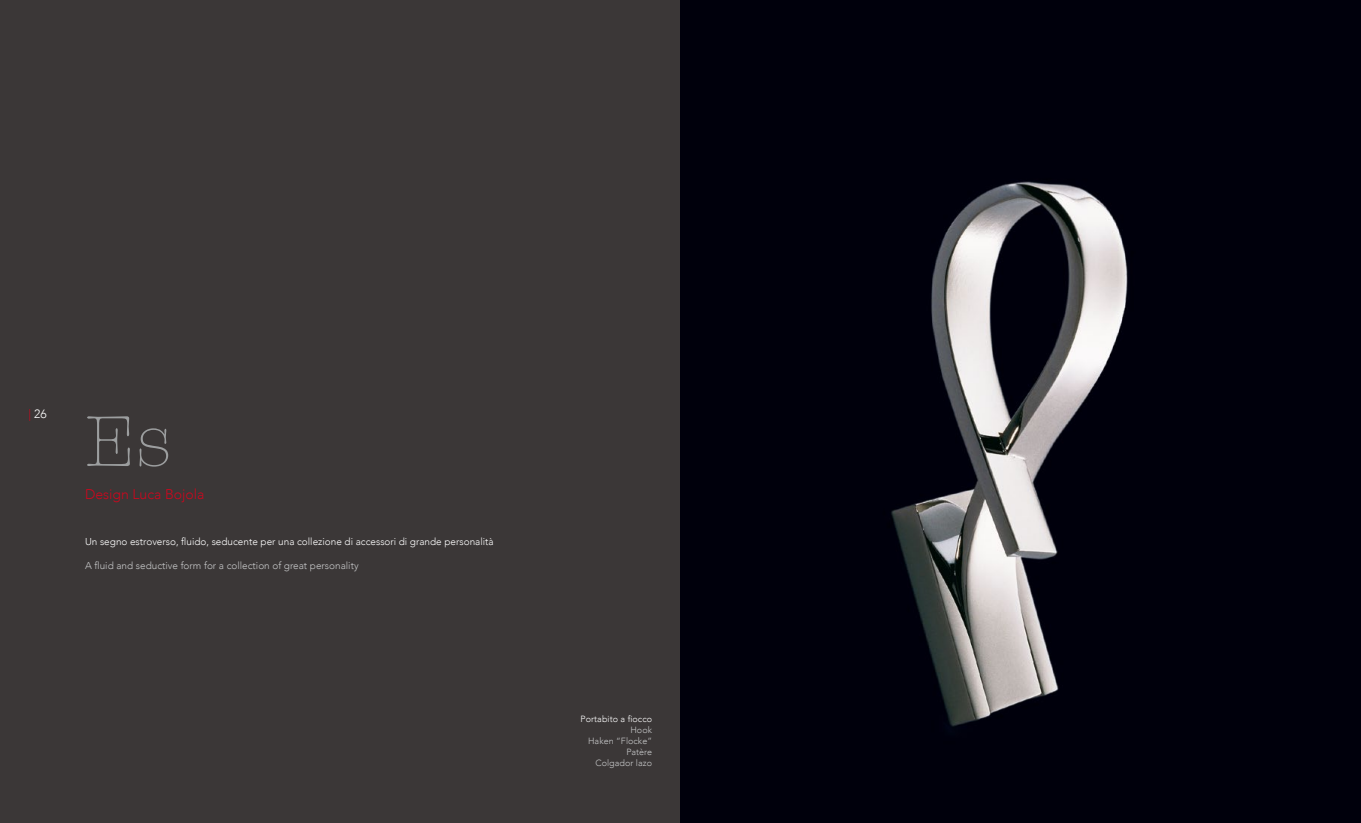
<style>
.page{position:relative;width:1361px;height:823px;background:#fff}
.page>*{position:absolute;margin:0;border:0;box-sizing:border-box;transform-origin:0 0}
.t1{font:300 72px "American Typewriter";color:#9c9e9f}
.t2{font:300 14px "Avenir";color:#cd071e}
.t3{font:300 12px "Avenir";color:#fff}
.t4{font:300 10px "Avenir";color:#fff}
.t5{font:300 10px "Avenir";color:#c6c7c8}
.t6{font:300 9px/10.9px "Avenir";letter-spacing:.005em;color:#c6c7c8;text-align:right}
.t7{font:300 9px "Avenir";letter-spacing:.005em;color:#fff}
.s1{color:#cd071e}
</style>
<div class="page">
<div style="left:0;top:0;width:1361px;height:822px;background:#3b3737"></div>
<img style="left:680px;top:0;width:681px;height:822px">
<p class="t3" style="left:28px;top:406px;width:20px"><span class="s1">|</span> 26</p>
<h1 class="t1" style="left:85px;top:401px;width:88px">Es</h1>
<h2 class="t2" style="left:85px;top:486px;width:121px">Design Luca Bojola</h2>
<p class="t4" style="left:85px;top:535px;width:410px">Un segno estroverso, fluido, seducente per una collezione di accessori di grande personalità</p>
<p class="t5" style="left:85px;top:559px;width:275px">A fluid and seductive form for a collection of great personality</p>
<p class="t7" style="left:580px;top:713px;width:73px">Portabito a fiocco</p>
<p class="t6" style="left:588px;top:724px;width:65px">Hook<br>Haken “Flocke”<br>Patère<br>Colgador lazo</p>
</div>
